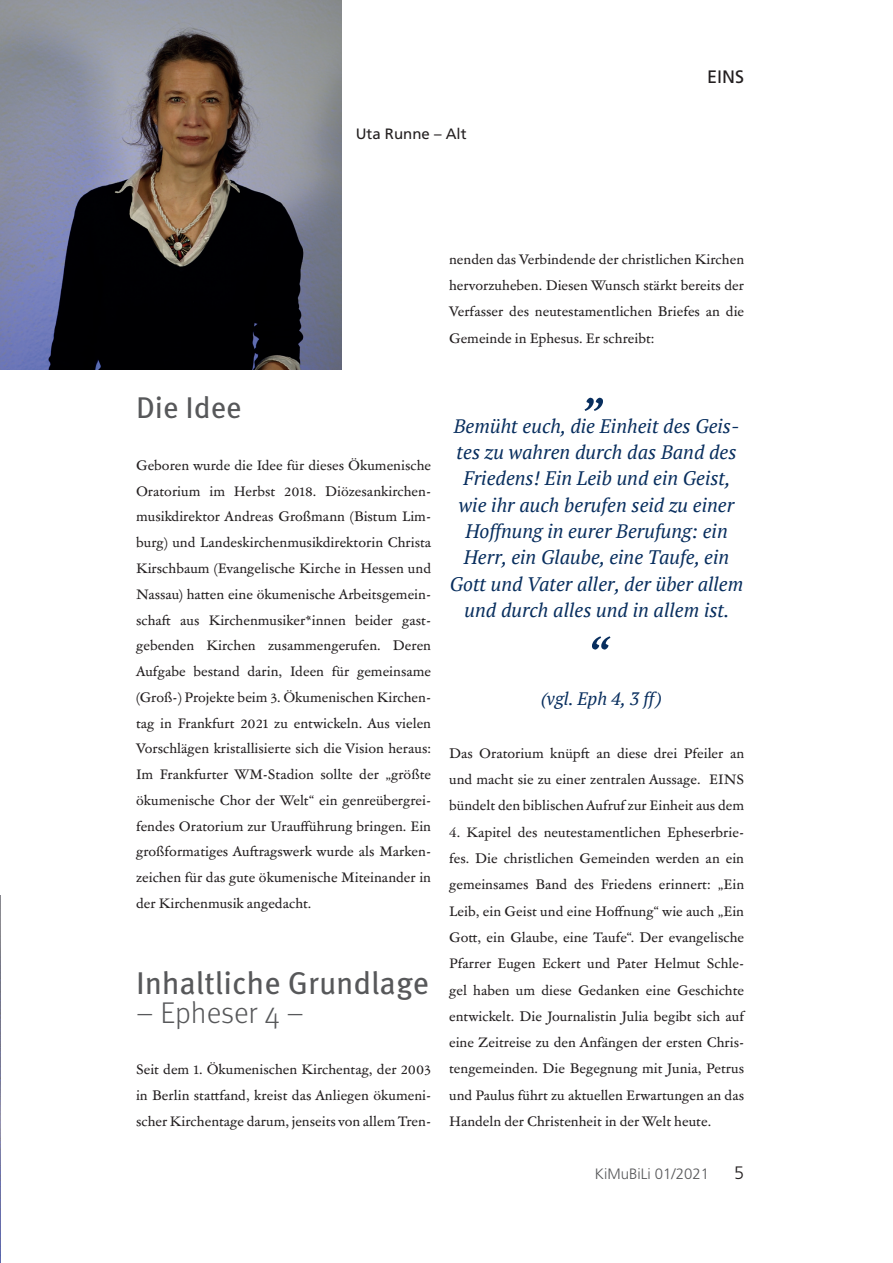
<style>
.page{position:relative;width:893px;height:1263px;background:#fff}
.page>*{position:absolute;margin:0;border:0;box-sizing:border-box;transform-origin:0 0}
.t1{font:italic 51px "PT Serif";color:#082e5e}
.t2{font:31.5px "Meta Pro";color:#57585a}
.t3{font:300 30px "Meta Pro";color:#57585a}
.t4{font:30px "Meta Pro";color:#57585a}
.t5{font:italic 19.5px/26.2px "PT Serif";color:#082e5e;text-align:center}
.t6{font:italic 18px "PT Serif";color:#082e5e}
.t7{font:18px "Frutiger LT Std";color:#231f20}
.t8{font:300 18px "Frutiger LT Std";color:#231f20}
.t9{font:300 15px "Frutiger LT Std";color:#57585a}
.t10{font:15px "Frutiger LT Std";color:#231f20}
.t11{font:13.5px/25.8px "Garamond ATF Text";color:#231f20;text-align:justify}
</style>
<div class="page">
<img style="left:0;top:896px;width:1px;height:367px">
<img style="left:0;top:0;width:341px;height:370px">
<p class="t10" style="left:356px;top:125px;width:112px">Uta Runne – Alt</p>
<h3 class="t7" style="left:707px;top:66px;width:39px">EINS</h3>
<p class="t11" style="left:449px;top:245px;width:297px;line-height:26.2px">nenden das Verbindende der christlichen Kirchen hervorzuheben. Diesen Wunsch stärkt bereits der Verfasser des neutestamentlichen Briefes an die Gemeinde in Ephesus. Er schreibt:</p>
<h3 class="t4" style="left:136px;top:385px;width:107px">Die Idee</h3>
<p class="t11" style="left:136px;top:452px;width:297px">Geboren wurde die Idee für dieses Ökumenische Oratorium im Herbst 2018. Diözesankirchen&shy;musikdirektor Andreas Großmann (Bistum Lim&shy;burg) und Landeskirchenmusikdirektorin Christa Kirschbaum (Evangelische Kirche in Hessen und Nassau) hatten eine ökumenische Arbeitsgemein&shy;schaft aus Kirchenmusiker*innen beider gast&shy;gebenden Kirchen zusammengerufen. Deren Aufgabe bestand darin, Ideen für gemeinsame (Groß-) Projekte beim 3. Ökumenischen Kirchen&shy;tag in Frankfurt 2021 zu entwickeln. Aus vielen Vorschlägen kristallisierte sich die Vision heraus:<br>Im Frankfurter WM-Stadion sollte der „größte ökumenische Chor der Welt“ ein genreübergrei&shy;fendes Oratorium zur Uraufführung bringen. Ein großformatiges Auftragswerk wurde als Marken&shy;zeichen für das gute ökumenische Miteinander in der Kirchenmusik angedacht.</p>
<h2 class="t2" style="left:136px;top:959px;width:295px">Inhaltliche Grundlage</h2>
<h3 class="t3" style="left:136px;top:991px;width:170px">– Epheser 4 –</h3>
<p class="t11" style="left:136px;top:1056px;width:297px">Seit dem 1. Ökumenischen Kirchentag, der 2003 in Berlin stattfand, kreist das Anliegen ökumeni&shy;scher Kirchentage darum, jenseits von allem Tren-</p>
<h1 class="t1" style="left:584px;top:353px;width:26px">„</h1>
<p class="t5" style="left:450px;top:413px;width:295px">Bemüht euch, die Einheit des Geis&shy;tes zu wahren durch das Band des<br>Friedens! Ein Leib und ein Geist, wie ihr auch berufen seid zu einer<br>Hoffnung in eurer Berufung: ein<br>Herr, ein Glaube, eine Taufe, ein<br>Gott und Vater aller, der über allem und durch alles und in allem ist.</p>
<h1 class="t1" style="left:585px;top:628px;width:25px">“</h1>
<h3 class="t6" style="left:541px;top:687px;width:123px">(vgl. Eph 4, 3 ff)</h3>
<p class="t11" style="left:449px;top:739px;width:297px;line-height:26.2px">Das Oratorium knüpft an diese drei Pfeiler an und macht sie zu einer zentralen Aussage. EINS bündelt den biblischen Aufruf zur Einheit aus dem</p>
<p class="t11" style="left:449px;top:818px;width:297px;line-height:26.2px">4. Kapitel des neutestamentlichen Epheserbrie&shy;fes. Die christlichen Gemeinden werden an ein gemeinsames Band des Friedens erinnert: „Ein Leib, ein Geist und eine Hoffnung“ wie auch „Ein Gott, ein Glaube, eine Taufe“. Der evangelische Pfarrer Eugen Eckert und Pater Helmut Schle&shy;gel haben um diese Gedanken eine Geschichte entwickelt. Die Journalistin Julia begibt sich auf eine Zeitreise zu den Anfängen der ersten Chris&shy;tengemeinden. Die Begegnung mit Junia, Petrus und Paulus führt zu aktuellen Erwartungen an das Handeln der Christenheit in der Welt heute.</p>
<p class="t9" style="left:595px;top:1165px;width:116px">KiMuBiLi 01/2021</p>
<h3 class="t8" style="left:734px;top:1163px;width:12px">5</h3>
</div>
